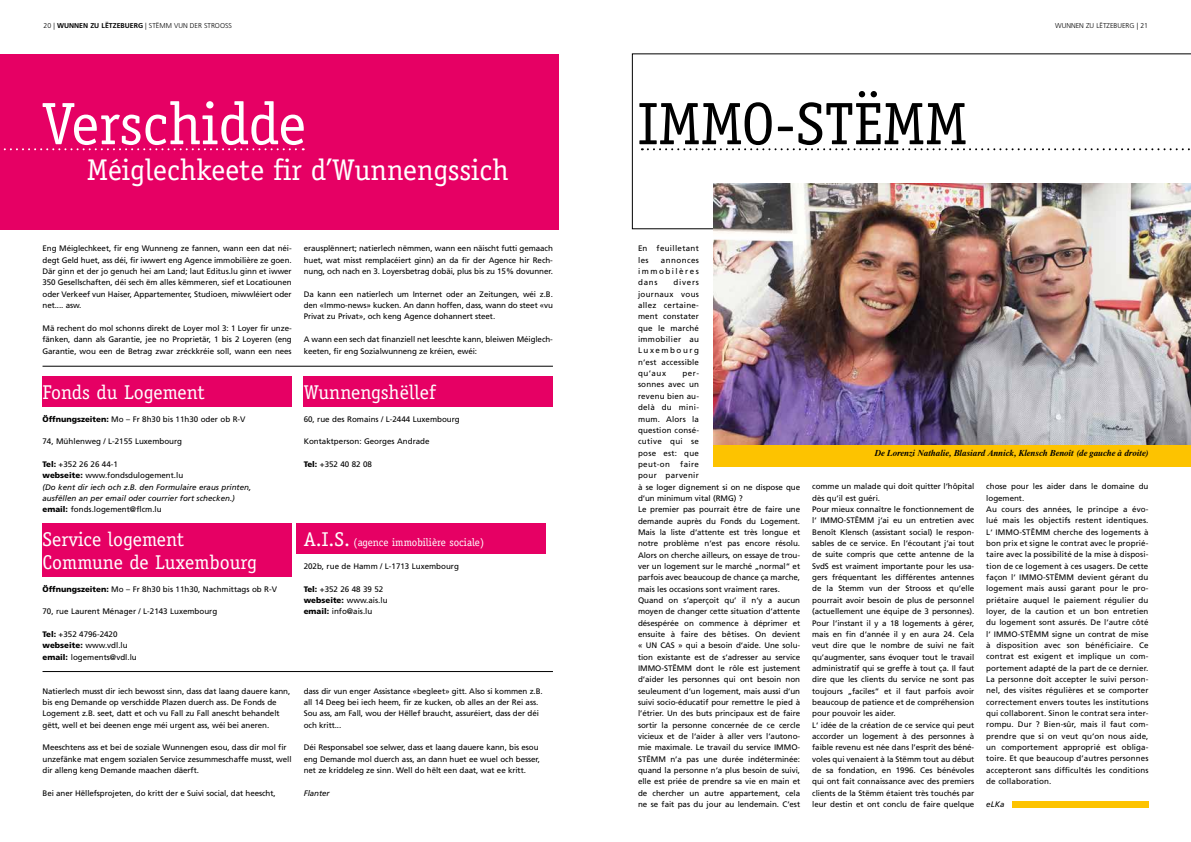
<style>
.page{position:relative;width:1191px;height:842px;background:#fff}
.page>*{position:absolute;margin:0;border:0;box-sizing:border-box;transform-origin:0 0}
.t1{font:60px "Officina Serif";color:#fff}
.t2{font:60px "Officina Serif";color:#000}
.t3{font:30px "Officina Serif";color:#fff}
.t4{font:20px/22.7px "Officina Serif";color:#fff}
.t5{font:11px "Officina Serif";color:#fff}
.t6{font:italic 700 9px "Dutch 801 BT";letter-spacing:.01em;color:#000}
.t7{font:8px/11.3px "Frutiger";letter-spacing:-.005em;color:#000}
.t8{font:italic 8px/11.3px "Frutiger";color:#000}
.t9{font:8px/11.3px "Frutiger";letter-spacing:.04em;color:#000}
.t10{font:300 7px "Frutiger";color:#000}
.s1{font-weight:700}
.s2{font-weight:900}
.s3{font-weight:900;font-style:normal}
.s4{font-style:normal}
.s5{font-size:20px}
</style>
<div class="page">
<div style="left:43px;top:376px;width:249px;height:30px;background:#e60064"></div>
<div style="left:43px;top:524px;width:249px;height:53px;background:#e60064"></div>
<div style="left:304px;top:376px;width:249px;height:30px;background:#e60064"></div>
<div style="left:297px;top:524px;width:249px;height:30px;background:#e60064"></div>
<div style="left:0;top:54px;width:558px;height:176px;background:#e60064"></div>
<div style="left:713px;top:437px;width:478px;height:30px;background:#fdc300"></div>
<div style="left:1012px;top:801px;width:137px;height:6px;background:#fdc300"></div>
<svg style="left:3px;top:148px;width:301px;height:2px"></svg>
<hr style="left:43px;top:366px;width:510px;height:1px;background:#000">
<hr style="left:43px;top:671px;width:510px;height:1px;background:#000">
<svg style="left:632px;top:54px;width:559px;height:175px"></svg>
<svg style="left:642px;top:148px;width:549px;height:2px"></svg>
<img style="left:713px;top:183px;width:478px;height:261px">
<p class="t10" style="left:44px;top:22px;width:190px">20 | <span class="s1">WUNNEN ZU LËTZEBUERG</span> | STËMM VUN DER STROOSS</p>
<p class="t10" style="left:1055px;top:22px;width:94px">WUNNEN ZU LËTZEBUERG | 21</p>
<h1 class="t1" style="left:43px;top:89px;width:265px">Verschidde</h1>
<h2 class="t3" style="left:87px;top:153px;width:423px">Méiglechkeete fir d’Wunnengssich</h2>
<p class="t7" style="left:43px;top:243px;width:251px;text-align:justify">Eng Méiglechkeet, fir eng Wunneng ze fannen, wann een dat néi&shy;degt Geld huet, ass déi, fir iwwert eng Agence immobilière ze goen.<br>Där ginn et der jo genuch hei am Land; laut Editus.lu ginn et iwwer 350 Gesellschaften, déi sech ëm alles këmmeren, sief et Locatiounen oder Verkeef vun Haiser, Appartementer, Studioen, miwwléiert oder net.... asw.</p>
<p class="t7" style="left:43px;top:322px;width:251px;text-align:justify">Mä rechent do mol schonns direkt de Loyer mol 3: 1 Loyer fir unze&shy;fänken, dann als Garantie, jee no Proprietär, 1 bis 2 Loyeren (eng Garantie, wou een de Betrag zwar zréckkréie soll, wann een nees</p>
<h3 class="t4" style="left:43px;top:381px;width:164px">Fonds du Logement</h3>
<p class="t7" style="left:43px;top:413px;width:205px"><span class="s2">Öffnungszeiten:</span> Mo – Fr 8h30 bis 11h30 oder ob R-V</p>
<p class="t7" style="left:43px;top:436px;width:141px">74, Mühlenweg / L-2155 Luxembourg</p>
<p class="t8" style="left:43px;top:459px;width:210px"><span class="s3">Tel:</span> <span class="s4">+352 26 26 44-1<br></span><span class="s3">webseite:</span> <span class="s4">www.fondsdulogement.lu<br></span>(Do kent dir iech och z.B. den Formulaire eraus printen, ausfëllen an per email oder courrier fort schecken.) <span class="s3">email:</span> <span class="s4">fonds.logement@flcm.lu</span></p>
<h3 class="t4" style="left:43px;top:528px;width:216px">Service logement<br>Commune de Luxembourg</h3>
<p class="t7" style="left:43px;top:583px;width:236px"><span class="s2">Öffnungszeiten:</span> Mo – Fr 8h30 bis 11h30, Nachmittags ob R-V</p>
<p class="t7" style="left:43px;top:606px;width:176px">70, rue Laurent Ménager / L-2143 Luxembourg</p>
<p class="t7" style="left:43px;top:629px;width:96px"><span class="s2">Tel:</span> +352 4796-2420 <span class="s2">webseite:</span> www.vdl.lu <span class="s2">email:</span> logements@vdl.lu</p>
<p class="t7" style="left:43px;top:685px;width:249px">Natierlech musst dir iech bewosst sinn, dass dat laang dauere kann, bis eng Demande op verschidde Plazen duerch ass. De Fonds de Logement z.B. seet, datt et och vu Fall zu Fall anescht behandelt gëtt, well et bei deenen enge méi urgent ass, wéi bei aneren.</p>
<p class="t7" style="left:43px;top:742px;width:250px">Meeschtens ass et bei de soziale Wunnengen esou, dass dir mol fir unzefänke mat engem sozialen Service zesummeschaffe musst, well dir alleng keng Demande maachen däerft.</p>
<p class="t7" style="left:43px;top:787px;width:235px">Bei aner Hëllefsprojeten, do kritt der e Suivi social, dat heescht,</p>
<p class="t7" style="left:304px;top:243px;width:251px;text-align:justify">erausplënnert; natierlech nëmmen, wann een näischt futti gemaach huet, wat misst remplacéiert ginn) an da fir der Agence hir Rech&shy;nung, och nach en 3. Loyersbetrag dobäi, plus bis zu 15% dovunner.</p>
<p class="t7" style="left:304px;top:288px;width:251px;text-align:justify">Da kann een natierlech um Internet oder an Zeitungen, wéi z.B. den «Immo-news» kucken. An dann hoffen, dass, wann do steet «vu Privat zu Privat», och keng Agence dohannert steet.</p>
<p class="t7" style="left:304px;top:334px;width:251px">A wann een sech dat finanziell net leeschte kann, bleiwen Méiglech&shy;keeten, fir eng Sozialwunneng ze kréien, ewéi:</p>
<h3 class="t4" style="left:304px;top:381px;width:133px">Wunnengshëllef</h3>
<p class="t7" style="left:304px;top:413px;width:158px">60, rue des Romains / L-2444 Luxembourg</p>
<p class="t7" style="left:304px;top:436px;width:127px">Kontaktperson: Georges Andrade</p>
<p class="t7" style="left:304px;top:458px;width:70px"><span class="s2">Tel:</span> +352 40 82 08</p>
<h3 class="t5" style="left:304px;top:536px;width:182px"><span class="s5">A.I.S.</span> (agence immobilière sociale)</h3>
<p class="t7" style="left:304px;top:561px;width:157px">202b, rue de Hamm / L-1713 Luxembourg</p>
<p class="t7" style="left:304px;top:583px;width:85px"><span class="s2">Tel:</span> +352 26 48 39 52 <span class="s2">webseite:</span> www.ais.lu <span class="s2">email:</span> info@ais.lu</p>
<p class="t7" style="left:304px;top:685px;width:240px">dass dir vun enger Assistance «begleet» gitt. Also si kommen z.B. all 14 Deeg bei iech heem, fir ze kucken, ob alles an der Rei ass.<br>Sou ass, am Fall, wou der Hëllef braucht, assuréiert, dass der déi och kritt...</p>
<p class="t7" style="left:304px;top:742px;width:238px">Déi Responsabel soe selwer, dass et laang dauere kann, bis esou eng Demande mol duerch ass, an dann huet ee wuel och besser, net ze kriddeleg ze sinn. Well do hëlt een daat, wat ee kritt.</p>
<p class="t8" style="left:304px;top:787px;width:27px">Flanter</p>
<h1 class="t2" style="left:638px;top:89px;width:330px">IMMO-STËMM</h1>
<p class="t9" style="left:638px;top:243px;width:62px">En feuilletant les</p>
<p class="t7" style="left:638px;top:254px;width:62px;text-align:justify;text-indent:23px">annonces immobilères dans</p>
<p class="t7" style="left:638px;top:277px;width:62px;text-align:justify;text-indent:35px">divers journaux vous allez certaine&shy;ment constater que le marché immobilier au Luxembourg n‘est accessible qu‘aux</p>
<p class="t7" style="left:638px;top:368px;width:62px;text-align:justify;text-indent:44px">per&shy;sonnes avec un revenu bien au&shy;delà du mini&shy;mum. Alors la question consé&shy;cutive qui se pose est: que peut-on</p>
<p class="t7" style="left:638px;top:458px;width:164px;text-indent:42px">faire<br>pour parvenir<br>à se loger dignement si on ne dispose que d‘un minimum vital (RMG) ?<br>Le premier pas pourrait être de faire une demande auprès du Fonds du Logement.<br>Mais la liste d‘attente est très longue et notre problème n‘est pas encore résolu.<br>Alors on cherche ailleurs, on essaye de trou&shy;ver un logement sur le marché „normal“ et parfois avec beaucoup de chance ça marche, mais les occasions sont vraiment rares.<br>Quand on s‘aperçoit qu‘ il n‘y a aucun moyen de changer cette situation d‘attente désespérée on commence à déprimer et ensuite à faire des bêtises. On devient « UN CAS » qui a besoin d‘aide. Une solu&shy;tion existante est de s‘adresser au service IMMO-STËMM dont le rôle est justement d‘aider les personnes qui ont besoin non seuleument d‘un logement, mais aussi d‘un suivi socio-éducatif pour remettre le pied à l’étrier. Un des buts principaux est de faire sortir la personne concernée de ce cercle vicieux et de l‘aider à aller vers l‘autono&shy;mie maximale. Le travail du service IMMO-STËMM n’a pas une durée indéterminée: quand la personne n‘a plus besoin de suivi, elle est priée de prendre sa vie en main et de chercher un autre appartement, cela ne se fait pas du jour au lendemain. C‘est</p>
<p class="t6" style="left:874px;top:447px;width:276px">De Lorenzi Nathalie, Blasiard Annick, Klensch Benoît (de gauche à droite)</p>
<p class="t7" style="left:812px;top:481px;width:164px">comme un malade qui doit quitter l‘hôpital dès qu‘il est guéri.<br>Pour mieux connaître le fonctionnement de l‘ IMMO-STËMM j‘ai eu un entretien avec Benoît Klensch (assistant social) le respon&shy;sables de ce service. En l‘écoutant j‘ai tout de suite compris que cette antenne de la SvdS est vraiment importante pour les usa&shy;gers fréquentant les différentes antennes de la Stemm vun der Strooss et qu‘elle pourrait avoir besoin de plus de personnel (actuellement une équipe de 3 personnes).<br>Pour l‘instant il y a 18 logements à gérer, mais en fin d‘année il y en aura 24. Cela veut dire que le nombre de suivi ne fait qu’augmenter, sans évoquer tout le travail administratif qui se greffe à tout ça. Il faut dire que les clients du service ne sont pas toujours „faciles“ et il faut parfois avoir beaucoup de patience et de compréhension pour pouvoir les aider.<br>L‘ idée de la création de ce service qui peut accorder un logement à des personnes à faible revenu est née dans l’esprit des béné&shy;voles qui venaient à la Stëmm tout au début de sa fondation, en 1996. Ces bénévoles qui ont fait connaissance avec des premiers clients de la Stëmm étaient très touchés par leur destin et ont conclu de faire quelque</p>
<p class="t7" style="left:986px;top:481px;width:164px">chose pour les aider dans le domaine du logement.<br>Au cours des années, le principe a évo&shy;lué mais les objectifs restent identiques.<br>L‘ IMMO-STËMM cherche des logements à bon prix et signe le contrat avec le proprié&shy;taire avec la possibilité de la mise à disposi&shy;tion de ce logement à ces usagers. De cette façon l‘ IMMO-STËMM devient gérant du logement mais aussi garant pour le pro&shy;priétaire auquel le paiement régulier du loyer, de la caution et un bon entretien du logement sont assurés. De l‘autre côté l‘ IMMO-STËMM signe un contrat de mise à disposition avec son bénéficiaire. Ce contrat est exigent et implique un com&shy;portement adapté de la part de ce dernier.<br>La personne doit accepter le suivi person&shy;nel, des visites régulières et se comporter correctement envers toutes les institutions qui collaborent. Sinon le contrat sera inter&shy;rompu. Dur ? Bien-sûr, mais il faut com&shy;prendre que si on veut qu‘on nous aide, un comportement approprié est obliga&shy;toire. Et que beaucoup d’autres personnes accepteront sans difficultés les conditions de collaboration.</p>
<p class="t8" style="left:986px;top:798px;width:20px">eLKa</p>
</div>
